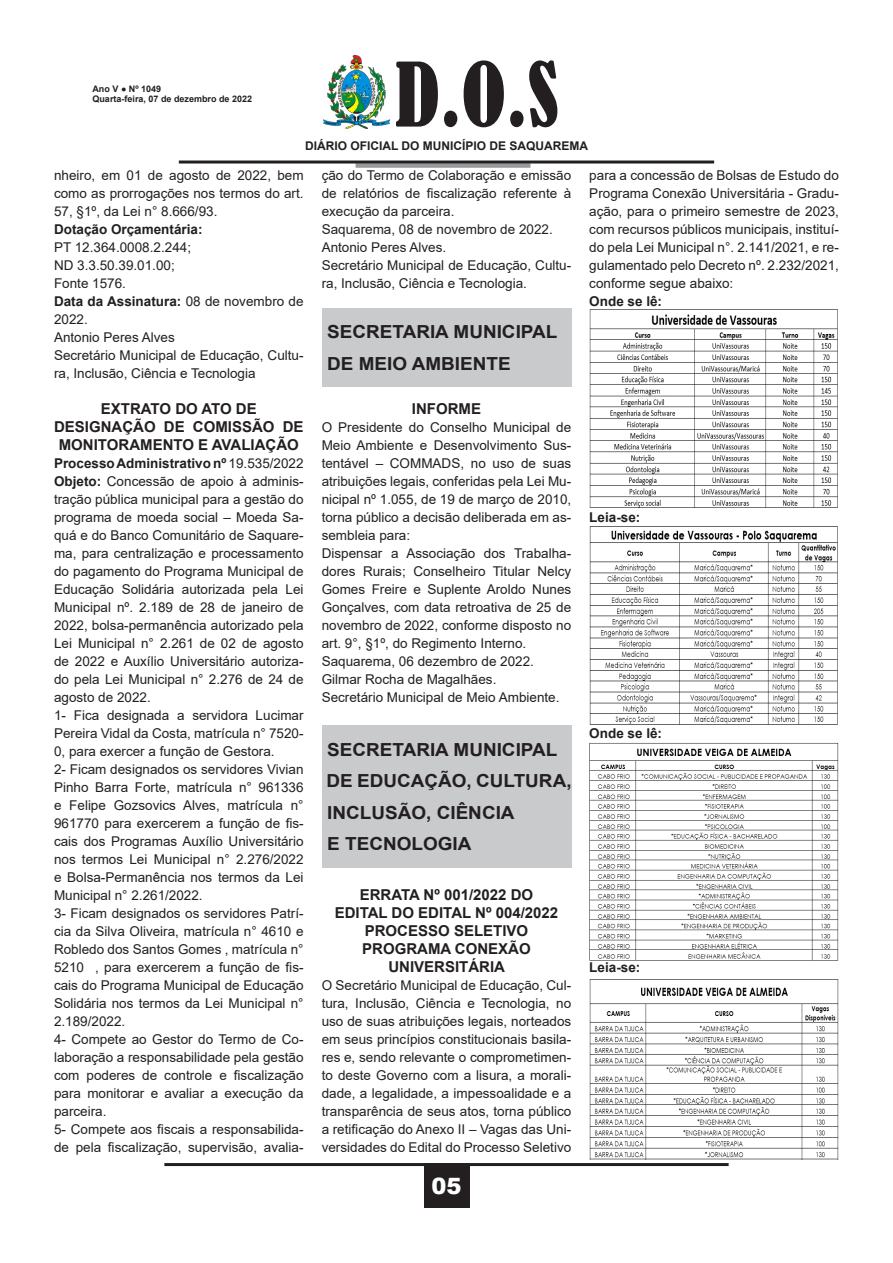
<style>
.page{position:relative;width:893px;height:1263px;background:#fff}
.page>*{position:absolute;margin:0;border:0;box-sizing:border-box;transform-origin:0 0}
.t1{font:condensed 82.5px "Bernard";color:#231f20}
.t2{font:900 22.5px "Arial";color:#fff}
.t3{font:700 18px "Arial";color:#231f20;scale:1.05 1}
.t4{font:700 15px/18px "Arial";color:#231f20;text-align:center}
.t5{font:13.5px/18px "Arial";color:#231f20;text-align:justify}
.t6{font:700 13.5px "Arial";color:#231f20}
.t7{font:700 12px "Arial";color:#231f20}
.t8{font:700 9px/10.8px "Arial";color:#231f20}
.s1{font-weight:700}
.s2{font-weight:400}
</style>
<div class="page">
<hr style="left:164px;top:1163px;width:565px;height:3px;background:#231f20">
<div style="left:424px;top:1163px;width:45px;height:45px;background:#231f20"></div>
<img style="left:324px;top:55px;width:65px;height:73px">
<div style="left:356px;top:163px;width:174px;height:5px;background:#97999c"></div>
<hr style="left:179px;top:161px;width:535px;height:3px;background:#231f20">
<div style="left:322px;top:308px;width:249px;height:79px;background:#c9cacc"></div>
<div style="left:322px;top:725px;width:250px;height:142px;background:#c9cacc"></div>
<img style="left:589px;top:309px;width:249px;height:199px">
<img style="left:589px;top:526px;width:249px;height:199px">
<img style="left:590px;top:743px;width:249px;height:218px">
<img style="left:590px;top:979px;width:249px;height:181px">
<p class="t8" style="left:92px;top:83px;width:161px">Ano V ● Nº 1049<br>Quarta-feira, 07 de dezembro de 2022</p>
<h1 class="t1" style="left:395px;top:47px;width:165px">D.O.S</h1>
<p class="t7" style="left:305px;top:137px;width:285px">DIÁRIO OFICIAL DO MUNICÍPIO DE SAQUAREMA</p>
<p class="t5" style="left:54px;top:166px;width:251px">nheiro, em 01 de agosto de 2022, bem como as prorrogações nos termos do art.<br>57, §1º, da Lei n° 8.666/93.</p>
<p class="t6" style="left:54px;top:220px;width:150px">Dotação Orçamentária:</p>
<p class="t5" style="left:54px;top:238px;width:139px">PT 12.364.0008.2.244;</p>
<p class="t5" style="left:54px;top:256px;width:122px">ND 3.3.50.39.01.00;</p>
<p class="t5" style="left:54px;top:274px;width:74px">Fonte 1576.</p>
<p class="t5" style="left:54px;top:292px;width:251px"><span class="s1">Data da Assinatura:</span> 08 de novembro de<br>2022.</p>
<p class="t5" style="left:54px;top:328px;width:122px">Antonio Peres Alves</p>
<p class="t5" style="left:54px;top:346px;width:251px">Secretário Municipal de Educação, Cultu&shy;ra, Inclusão, Ciência e Tecnologia</p>
<p class="t4" style="left:101px;top:400px;width:157px">EXTRATO DO ATO DE</p>
<p class="t4" style="left:54px;top:418px;width:251px">DESIGNAÇÃO DE COMISSÃO DE<br>MONITORAMENTO E AVALIAÇÃO</p>
<p class="t6" style="left:54px;top:454px;width:251px">Processo Administrativo nº <span class="s2">19.535/2022</span></p>
<p class="t5" style="left:54px;top:472px;width:251px"><span class="s1">Objeto:</span> Concessão de apoio à adminis&shy;tração pública municipal para a gestão do programa de moeda social – Moeda Sa&shy;quá e do Banco Comunitário de Saquare&shy;ma, para centralização e processamento do pagamento do Programa Municipal de Educação Solidária autorizada pela Lei Municipal nº. 2.189 de 28 de janeiro de 2022, bolsa-permanência autorizado pela Lei Municipal n° 2.261 de 02 de agosto de 2022 e Auxílio Universitário autoriza&shy;do pela Lei Municipal n° 2.276 de 24 de agosto de 2022.</p>
<p class="t5" style="left:54px;top:706px;width:251px">1- Fica designada a servidora Lucimar Pereira Vidal da Costa, matrícula n° 7520- 0, para exercer a função de Gestora.</p>
<p class="t5" style="left:54px;top:760px;width:251px">2- Ficam designados os servidores Vivian Pinho Barra Forte, matrícula n° 961336 e Felipe Gozsovics Alves, matrícula n° 961770 para exercerem a função de fis&shy;cais dos Programas Auxílio Universitário nos termos Lei Municipal n° 2.276/2022 e Bolsa-Permanência nos termos da Lei Municipal n° 2.261/2022.</p>
<p class="t5" style="left:54px;top:904px;width:251px">3- Ficam designados os servidores Patrí&shy;cia da Silva Oliveira, matrícula n° 4610 e Robledo dos Santos Gomes , matrícula n° 5210 , para exercerem a função de fis&shy;cais do Programa Municipal de Educação Solidária nos termos da Lei Municipal n° 2.189/2022.</p>
<p class="t5" style="left:54px;top:1030px;width:251px">4- Compete ao Gestor do Termo de Co&shy;laboração a responsabilidade pela gestão com poderes de controle e fiscalização para monitorar e avaliar a execução da parceira.</p>
<p class="t5" style="left:54px;top:1120px;width:251px">5- Compete aos fiscais a responsabilida&shy;de pela fiscalização, supervisão, avalia-</p>
<p class="t5" style="left:322px;top:166px;width:251px">ção do Termo de Colaboração e emissão de relatórios de fiscalização referente à execução da parceira.</p>
<p class="t5" style="left:322px;top:220px;width:233px">Saquarema, 08 de novembro de 2022.</p>
<p class="t5" style="left:322px;top:238px;width:126px">Antonio Peres Alves.</p>
<p class="t5" style="left:322px;top:256px;width:251px">Secretário Municipal de Educação, Cultu&shy;ra, Inclusão, Ciência e Tecnologia.</p>
<p class="t3" style="left:327px;top:319px;width:221px">SECRETARIA MUNICIPAL</p>
<p class="t3" style="left:327px;top:351px;width:176px">DE MEIO AMBIENTE</p>
<p class="t4" style="left:412px;top:400px;width:71px">INFORME</p>
<p class="t5" style="left:322px;top:418px;width:251px">O Presidente do Conselho Municipal de Meio Ambiente e Desenvolvimento Sus&shy;tentável – COMMADS, no uso de suas atribuições legais, conferidas pela Lei Mu&shy;nicipal nº 1.055, de 19 de março de 2010, torna público a decisão deliberada em as&shy;sembleia para:</p>
<p class="t5" style="left:322px;top:544px;width:251px">Dispensar a Associação dos Trabalha&shy;dores Rurais; Conselheiro Titular Nelcy Gomes Freire e Suplente Aroldo Nunes Gonçalves, com data retroativa de 25 de novembro de 2022, conforme disposto no art. 9°, §1º, do Regimento Interno.</p>
<p class="t5" style="left:322px;top:652px;width:214px">Saquarema, 06 dezembro de 2022.</p>
<p class="t5" style="left:322px;top:670px;width:176px">Gilmar Rocha de Magalhães.</p>
<p class="t5" style="left:322px;top:688px;width:239px">Secretário Municipal de Meio Ambiente.</p>
<p class="t3" style="left:327px;top:736px;width:221px">SECRETARIA MUNICIPAL</p>
<p class="t3" style="left:326px;top:768px;width:235px">DE EDUCAÇÃO, CULTURA,</p>
<p class="t3" style="left:327px;top:799px;width:180px">INCLUSÃO, CIÊNCIA</p>
<p class="t3" style="left:327px;top:831px;width:139px">E TECNOLOGIA</p>
<p class="t4" style="left:360px;top:886px;width:175px">ERRATA Nº 001/2022 DO</p>
<p class="t4" style="left:335px;top:904px;width:225px">EDITAL DO EDITAL Nº 004/2022</p>
<p class="t4" style="left:365px;top:922px;width:165px">PROCESSO SELETIVO</p>
<p class="t4" style="left:362px;top:940px;width:170px">PROGRAMA CONEXÃO</p>
<p class="t4" style="left:388px;top:958px;width:118px">UNIVERSITÁRIA</p>
<p class="t5" style="left:322px;top:976px;width:251px">O Secretário Municipal de Educação, Cul&shy;tura, Inclusão, Ciência e Tecnologia, no uso de suas atribuições legais, norteados em seus princípios constitucionais basila&shy;res e, sendo relevante o comprometimen&shy;to deste Governo com a lisura, a morali&shy;dade, a legalidade, a impessoalidade e a transparência de seus atos, torna público a retificação do Anexo II – Vagas das Uni&shy;versidades do Edital do Processo Seletivo</p>
<h2 class="t2" style="left:431px;top:1170px;width:32px">05</h2>
<p class="t5" style="left:589px;top:166px;width:251px">para a concessão de Bolsas de Estudo do Programa Conexão Universitária - Gradu&shy;ação, para o primeiro semestre de 2023, com recursos públicos municipais, instituí&shy;do pela Lei Municipal n°. 2.141/2021, e re&shy;gulamentado pelo Decreto nº. 2.232/2021, conforme segue abaixo:</p>
<p class="t6" style="left:589px;top:292px;width:74px">Onde se lê:</p>
<p class="t6" style="left:589px;top:508px;width:53px">Leia-se:</p>
<p class="t6" style="left:589px;top:724px;width:74px">Onde se lê:</p>
<p class="t6" style="left:589px;top:958px;width:53px">Leia-se:</p>
</div>
